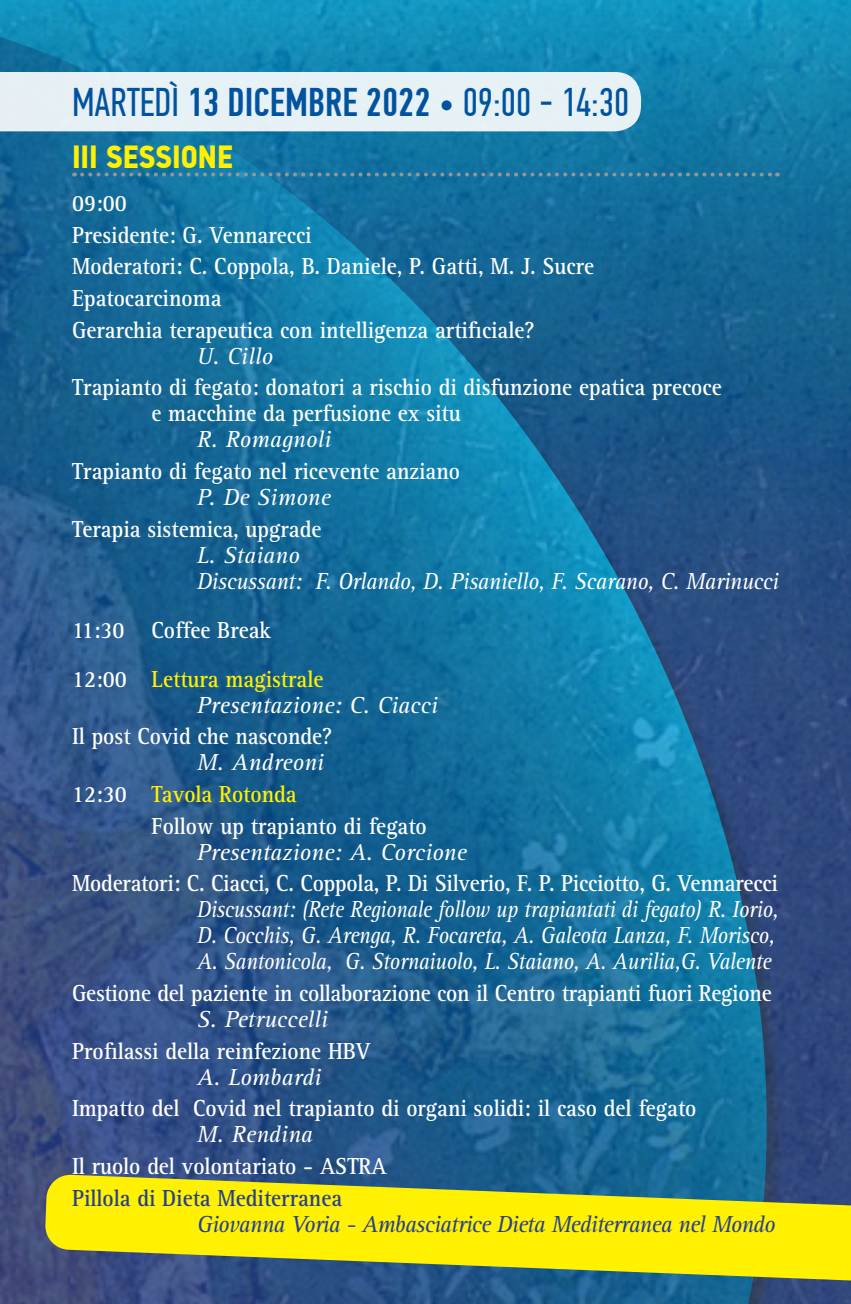
<style>
.page{position:relative;width:851px;height:1304px;background:#fff}
.page>*{position:absolute;margin:0;border:0;box-sizing:border-box;transform-origin:0 0}
.t1{font:40px "PF Din Text Comp Pro";color:#0153a0}
.t2{font:700 32px "PF Din Text Cond Pro";color:#fff101}
.t3{font:700 24px/31.6px "Rotis Serif";color:#fff;scale:.9 1}
.t4{font:italic 24px/26px "Rotis Serif";letter-spacing:-.02em;color:#fff;scale:.89 1}
.t5{font:italic 24px "Rotis Serif";color:#fff}
.t6{font:italic 24px/26px "Rotis Serif";letter-spacing:-.02em;color:#fff}
.t7{font:italic 24px "Rotis Serif";letter-spacing:-.03em;color:#253f8e}
.t8{font:700 24px/31.6px "Rotis Serif";color:#fff101;scale:.9 1}
.t9{font:700 24px "Rotis Serif";color:#253f8e;scale:.9 1}
.s1{font-weight:500}
.s2{color:#fff101}
.s3{font-weight:400;font-style:italic;color:#fff}
.s4{color:#fff}
</style>
<div class="page">
<img style="left:0;top:0;width:850px;height:1304px">
<div style="left:0;top:72px;width:641px;height:59px;background:#e6f1f6"></div>
<svg style="left:45px;top:1174px;width:805px;height:108px;background:#bbc02a"></svg>
<svg style="left:82px;top:173px;width:695px;height:4px;background:#407f9d"></svg>
<h1 class="t1" style="left:72px;top:80px;width:558px">MARTEDÌ <span class="s1">13 DICEMBRE 2022</span> • 09:00 - 14:30</h1>
<h2 class="t2" style="left:72px;top:138px;width:162px">III SESSIONE</h2>
<p class="t3" style="left:72px;top:188px;width:581px">09:00<br>Presidente: G. Vennarecci<br>Moderatori: C. Coppola, B. Daniele, P. Gatti, M. J. Sucre<br>Epatocarcinoma<br>Gerarchia terapeutica con intelligenza artificiale?</p>
<p class="t6" style="left:197px;top:344px;width:78px">U. Cillo</p>
<p class="t3" style="left:151px;top:375px;width:635px;line-height:26px;text-indent:-79px">Trapianto di fegato: donatori a rischio di disfunzione epatica precoce e macchine da perfusione ex situ</p>
<p class="t5" style="left:197px;top:426px;width:136px">R. Romagnoli</p>
<p class="t3" style="left:72px;top:456px;width:432px">Trapianto di fegato nel ricevente anziano</p>
<p class="t5" style="left:197px;top:484px;width:135px">P. De Simone</p>
<p class="t3" style="left:72px;top:513px;width:278px">Terapia sistemica, upgrade</p>
<p class="t6" style="left:197px;top:543px;width:583px">L. Staiano<br>Discussant: F. Orlando, D. Pisaniello, F. Scarano, C. Marinucci</p>
<p class="t3" style="left:72px;top:606px;width:281px;line-height:48.6px">11:30 Coffee Break<br>12:00 <span class="s2">Lettura magistrale</span></p>
<p class="t5" style="left:197px;top:691px;width:242px">Presentazione: C. Ciacci</p>
<p class="t3" style="left:72px;top:721px;width:290px">Il post Covid che nasconde?</p>
<p class="t8" style="left:72px;top:747px;width:281px;text-indent:125px"><span class="s3">M. Andreoni<br></span><span class="s4">12:30</span> Tavola Rotonda</p>
<p class="t3" style="left:151px;top:810px;width:307px">Follow up trapianto di fegato</p>
<p class="t5" style="left:197px;top:838px;width:271px">Presentazione: A. Corcione</p>
<p class="t3" style="left:72px;top:868px;width:785px">Moderatori: C. Ciacci, C. Coppola, P. Di Silverio, F. P. Picciotto, G. Vennarecci</p>
<p class="t4" style="left:197px;top:897px;width:655px">Discussant: (Rete Regionale follow up trapiantati di fegato) R. Iorio,<br>D. Cocchis, G. Arenga, R. Focareta, A. Galeota Lanza, F. Morisco,<br>A. Santonicola, G. Stornaiuolo, L. Staiano, A. Aurilia,G. Valente</p>
<p class="t3" style="left:72px;top:978px;width:778px">Gestione del paziente in collaborazione con il Centro trapianti fuori Regione</p>
<p class="t5" style="left:197px;top:1006px;width:133px">S. Petruccelli</p>
<p class="t3" style="left:72px;top:1035px;width:333px">Profilassi della reinfezione HBV</p>
<p class="t5" style="left:197px;top:1063px;width:126px">A. Lombardi</p>
<p class="t3" style="left:72px;top:1093px;width:695px">Impatto del Covid nel trapianto di organi solidi: il caso del fegato</p>
<p class="t5" style="left:197px;top:1121px;width:118px">M. Rendina</p>
<p class="t3" style="left:72px;top:1151px;width:351px">Il ruolo del volontariato - ASTRA</p>
<p class="t9" style="left:72px;top:1184px;width:301px">Pillola di Dieta Mediterranea</p>
<p class="t7" style="left:197px;top:1210px;width:580px">Giovanna Voria - Ambasciatrice Dieta Mediterranea nel Mondo</p>
</div>
